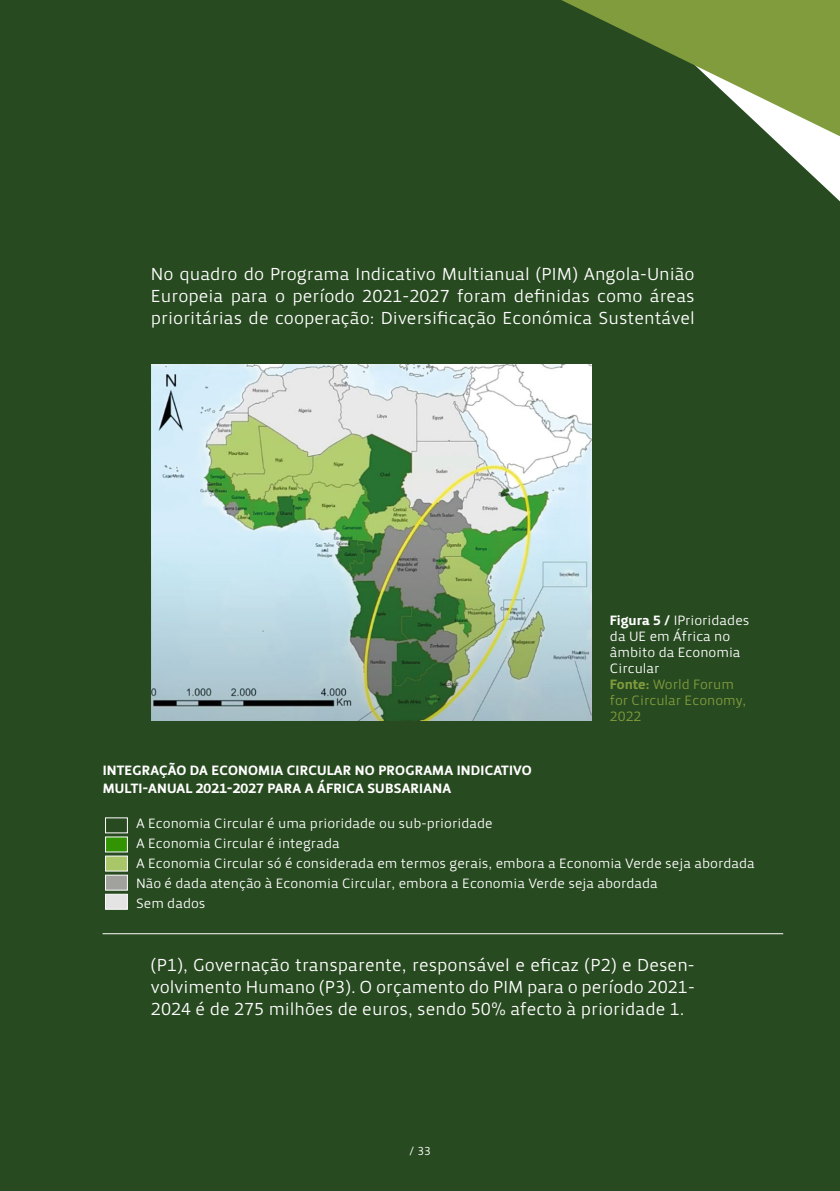
<style>
.page{position:relative;width:840px;height:1191px;background:#fff}
.page>*{position:absolute;margin:0;border:0;box-sizing:border-box;transform-origin:0 0}
.t1{font:18px/22px "Priva Pro One";color:#fff;text-align:justify}
.t2{font:14px/16px "Priva Pro One";color:#fff}
.t3{font:14px/18px "Priva Pro Four";letter-spacing:.015em;color:#fff}
.t4{font:12px "Priva Pro One";color:#fff}
.s1{font-family:"Priva Pro Four"}
.s2{font-family:"Priva Pro Four";color:#809c3d}
.s3{color:#809c3d}
</style>
<div class="page">
<div style="left:0;top:0;width:839px;height:1191px;background:#284a20"></div>
<img style="left:151px;top:364px;width:440px;height:357px">
<div style="left:105px;top:817px;width:23px;height:16px;background:#284a20;border:1px solid #fff"></div>
<div style="left:105px;top:836px;width:23px;height:16px;background:#329403;border:1px solid #fff"></div>
<div style="left:105px;top:855px;width:23px;height:16px;background:#a9c669;border:1px solid #fff"></div>
<div style="left:105px;top:875px;width:23px;height:15px;background:#a1a29d;border:1px solid #fff"></div>
<div style="left:105px;top:894px;width:23px;height:15px;background:#e4e4e4;border:1px solid #fff"></div>
<hr style="left:102px;top:933px;width:680px;height:1px;background:#fff">
<svg style="left:770px;top:136px;width:69px;height:65px"></svg>
<svg style="left:561px;top:0;width:278px;height:136px"></svg>
<p class="t1" style="left:151px;top:263px;width:545px">No quadro do Programa Indicativo Multianual (PIM) Angola-União Europeia para o período 2021-2027 foram definidas como áreas prioritárias de cooperação: Diversificação Económica Sustentável</p>
<p class="t3" style="left:103px;top:761px;width:430px">INTEGRAÇÃO DA ECONOMIA CIRCULAR NO PROGRAMA INDICATIVO<br>MULTI-ANUAL 2021-2027 PARA A ÁFRICA SUBSARIANA</p>
<p class="t2" style="left:609px;top:612px;width:141px"><span class="s1">Figura 5 /</span> IPrioridades da UE em África no âmbito da Economia<br>Circular<br><span class="s2">Fonte:</span> <span class="s3">World Forum for Circular Economy,<br>2022</span></p>
<p class="t2" style="left:136px;top:813px;width:620px;line-height:20px">A Economia Circular é uma prioridade ou sub-prioridade<br>A Economia Circular é integrada<br>A Economia Circular só é considerada em termos gerais, embora a Economia Verde seja abordada Não é dada atenção à Economia Circular, embora a Economia Verde seja abordada<br>Sem dados</p>
<p class="t1" style="left:151px;top:953px;width:545px">(P1), Governação transparente, responsável e eficaz (P2) e Desen&shy;volvimento Humano (P3). O orçamento do PIM para o período 2021- 2024 é de 275 milhões de euros, sendo 50% afecto à prioridade 1.</p>
<p class="t4" style="left:409px;top:1143px;width:23px">/ 33</p>
</div>
